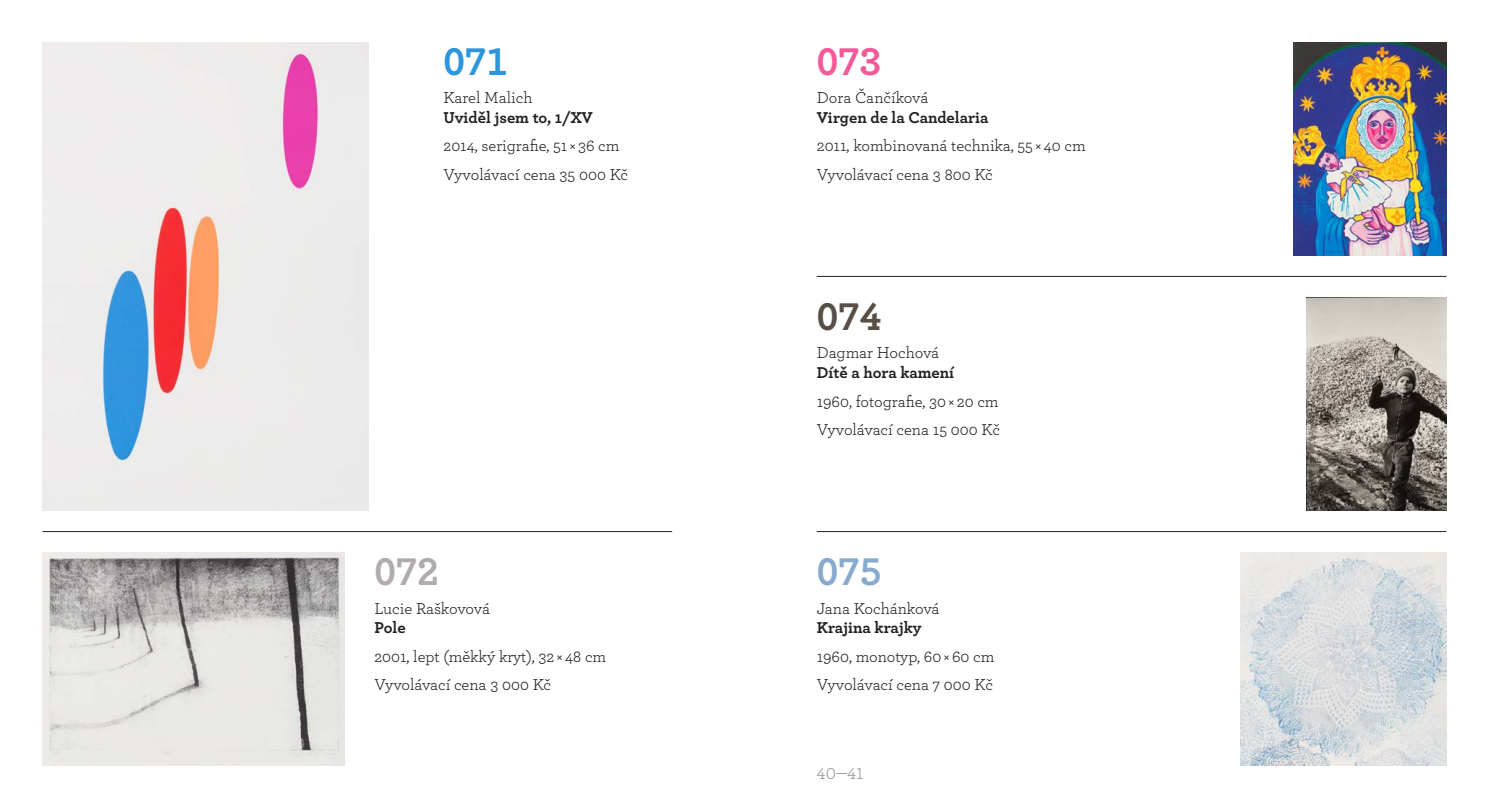
<style>
.page{position:relative;width:1489px;height:808px;background:#fff}
.page>*{position:absolute;margin:0;border:0;box-sizing:border-box;transform-origin:0 0}
.t1{font:700 40.5px "Archer";color:#b0acad}
.t2{font:700 40.5px "Archer";color:#2d95dc}
.t3{font:700 40.5px "Archer";color:#88aacd}
.t4{font:700 40.5px "Archer";color:#584f46}
.t5{font:700 40.5px "Archer";color:#f55998}
.t6{font:16.5px/28.3px "Archer";letter-spacing:-.005em;color:#231f20}
.t7{font:700 16.5px "Archer";color:#231f20}
.t8{font:16.5px "Archer";color:#979391}
</style>
<div class="page">
<img style="left:43px;top:43px;width:325px;height:467px">
<img style="left:43px;top:553px;width:302px;height:212px">
<img style="left:1293px;top:43px;width:153px;height:212px">
<img style="left:1306px;top:298px;width:140px;height:212px">
<img style="left:1240px;top:553px;width:206px;height:212px">
<hr style="left:816px;top:276px;width:630px;height:1px;background:#231f20">
<hr style="left:816px;top:531px;width:630px;height:1px;background:#231f20">
<hr style="left:43px;top:531px;width:629px;height:1px;background:#231f20">
<h1 class="t2" style="left:443px;top:29px;width:66px">071</h1>
<p class="t6" style="left:443px;top:83px;width:91px">Karel Malich</p>
<p class="t7" style="left:443px;top:105px;width:150px">Uviděl jsem to, 1/XV</p>
<p class="t6" style="left:443px;top:131px;width:186px">2014, serigrafie, 51 × 36 cm<br>Vyvolávací cena 35 000 Kč</p>
<h1 class="t1" style="left:374px;top:540px;width:66px">072</h1>
<p class="t6" style="left:374px;top:593px;width:117px">Lucie Raškovová</p>
<p class="t7" style="left:374px;top:615px;width:33px">Pole</p>
<p class="t6" style="left:374px;top:641px;width:233px">2001, lept (měkký kryt), 32 × 48 cm<br>Vyvolávací cena 3 000 Kč</p>
<h1 class="t5" style="left:816px;top:29px;width:66px">073</h1>
<p class="t6" style="left:816px;top:83px;width:113px">Dora Čančíková</p>
<p class="t7" style="left:816px;top:105px;width:173px">Virgen de la Candelaria</p>
<p class="t6" style="left:816px;top:131px;width:270px">2011, kombinovaná technika, 55 × 40 cm<br>Vyvolávací cena 3 800 Kč</p>
<h1 class="t4" style="left:816px;top:285px;width:66px">074</h1>
<p class="t6" style="left:816px;top:338px;width:124px">Dagmar Hochová</p>
<p class="t7" style="left:816px;top:360px;width:139px">Dítě a hora kamení</p>
<p class="t6" style="left:816px;top:386px;width:185px">1960, fotografie, 30 × 20 cm<br>Vyvolávací cena 15 000 Kč</p>
<h1 class="t3" style="left:816px;top:540px;width:66px">075</h1>
<p class="t6" style="left:816px;top:593px;width:124px">Jana Kochánková</p>
<p class="t7" style="left:816px;top:615px;width:106px">Krajina krajky</p>
<p class="t6" style="left:816px;top:641px;width:179px">1960, monotyp, 60 × 60 cm<br>Vyvolávací cena 7 000 Kč</p>
<p class="t8" style="left:816px;top:762px;width:48px">40—41</p>
</div>
